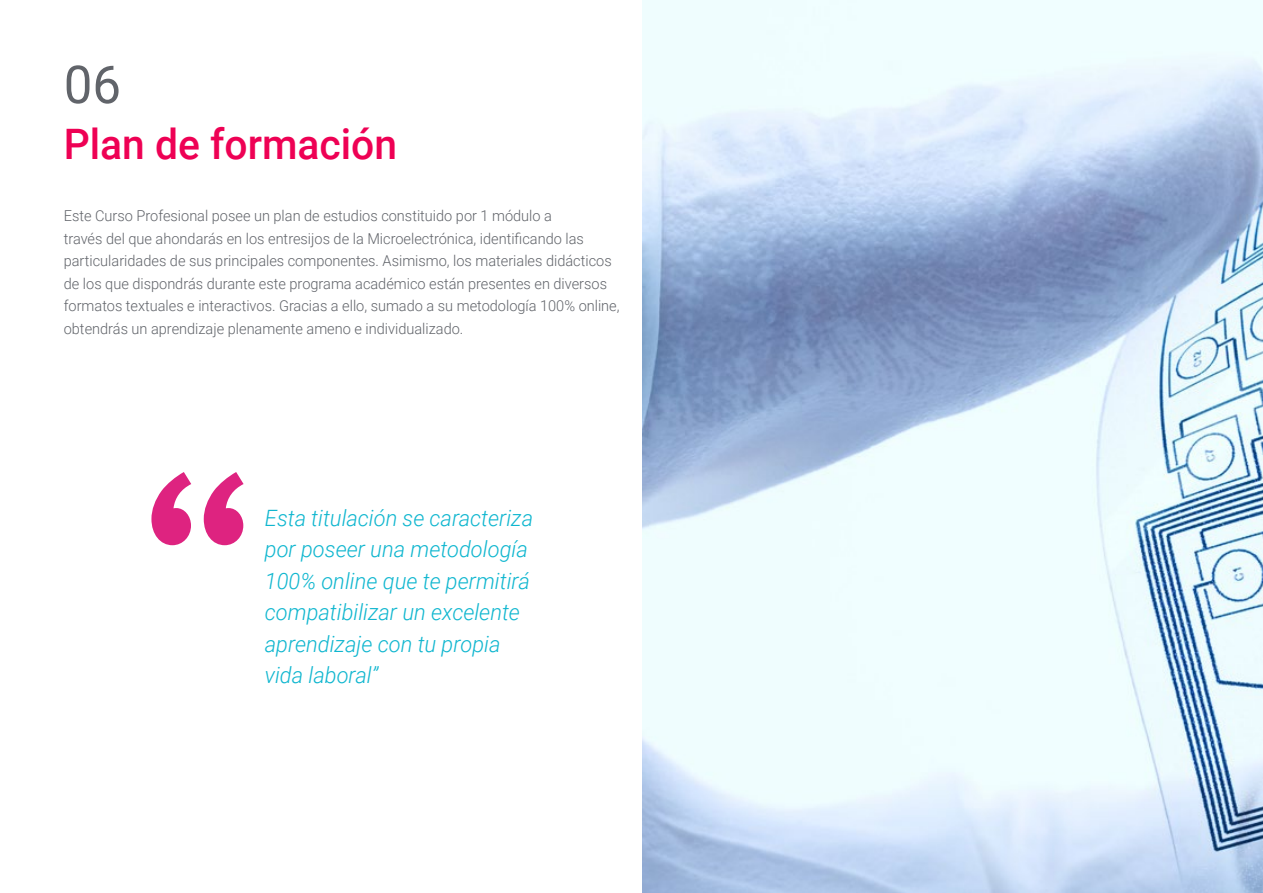
<style>
.page{position:relative;width:1263px;height:893px;background:#fff}
.page>*{position:absolute;margin:0;border:0;box-sizing:border-box;transform-origin:0 0}
.t1{font:52.5px "Roboto";color:#61646a}
.t2{font:500 42px "Roboto";color:#ee0154}
.t3{font:italic 300 22.5px/31.5px "Roboto";color:#0fb6cf}
.t4{font:300 15px/22.5px "Roboto";color:#61646a}
</style>
<div class="page">
<svg style="left:151px;top:472px;width:93px;height:73px"></svg>
<img style="left:642px;top:0;width:621px;height:893px">
<h1 class="t1" style="left:64px;top:48px;width:59px">06</h1>
<h2 class="t2" style="left:64px;top:115px;width:335px">Plan de formación</h2>
<p class="t4" style="left:64px;top:204px;width:557px">Este Curso Profesional posee un plan de estudios constituido por 1 módulo a<br>través del que ahondarás en los entresijos de la Microelectrónica, identificando las particularidades de sus principales componentes. Asimismo, los materiales didácticos de los que dispondrás durante este programa académico están presentes en diversos formatos textuales e interactivos. Gracias a ello, sumado a su metodología 100% online, obtendrás un aprendizaje plenamente ameno e individualizado.</p>
<h3 class="t3" style="left:265px;top:501px;width:270px">Esta titulación se caracteriza por poseer una metodología<br>100% online que te permitirá compatibilizar un excelente aprendizaje con tu propia vida laboral”</h3>
</div>
